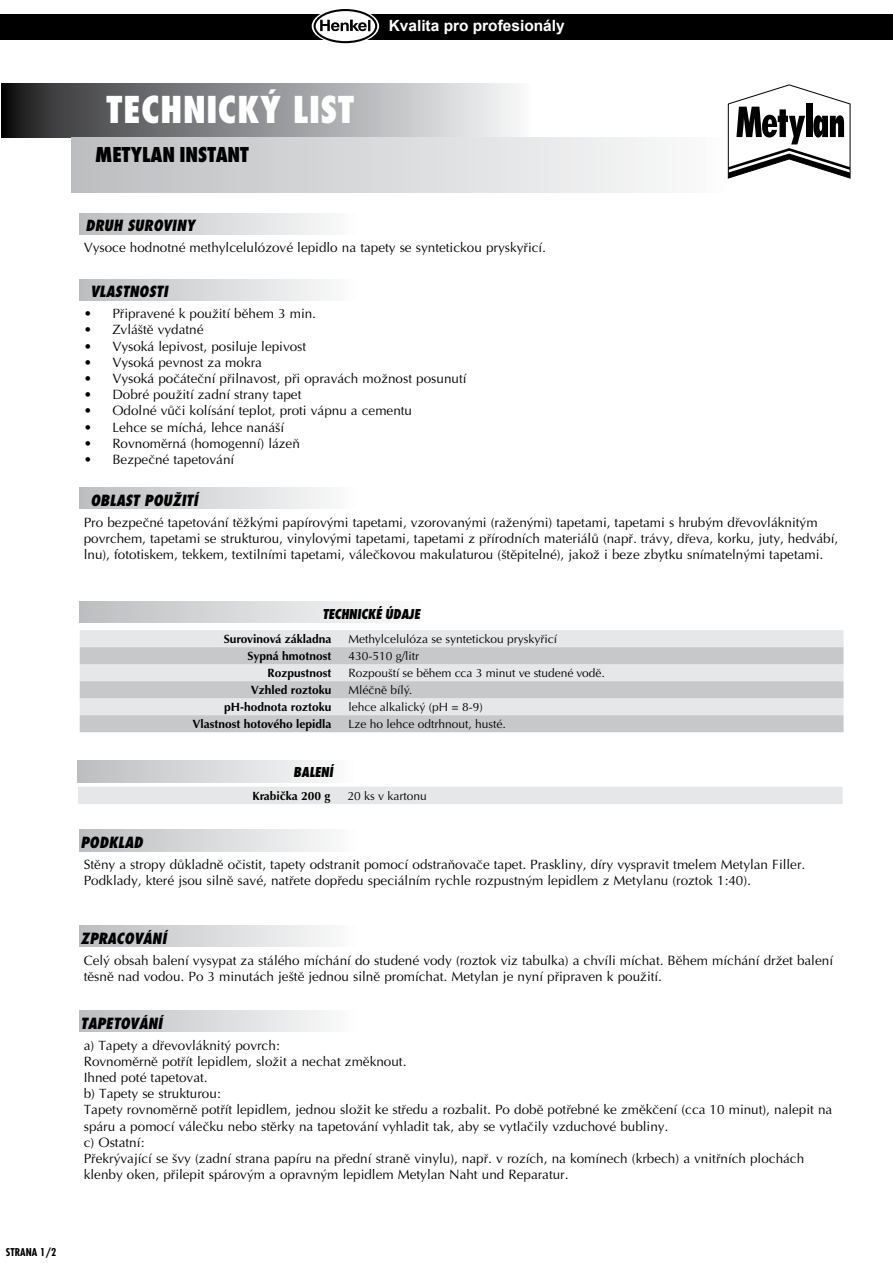
<style>
.page{position:relative;width:893px;height:1263px;background:#fff}
.page>*{position:absolute;margin:0;border:0;box-sizing:border-box;transform-origin:0 0}
.t1{font:800 condensed 36px "Futura CE";color:#fff}
.t2{font:22.5px "Futura TCE Ext Bol Con";color:#000}
.t3{font:700 15.45px "Arial CE";color:#fff}
.t4{font:italic 800 condensed 15px "Futura CE";color:#000}
.t5{font:15px "Futura TCE Ext Bol Con Obl";color:#000}
.t6{font:13.5px/16.2px "Optima CE";color:#000}
.t7{font:12px "Optima CE";color:#000}
.t8{font:700 12px "Optima CE";color:#000}
.t9{font:700 condensed 10.5px "Futura CE";color:#000}
</style>
<div class="page">
<svg style="left:1px;top:84px;width:529px;height:54px"></svg>
<div style="left:71px;top:138px;width:659px;height:54px;background:linear-gradient(to right,#bcbec0,#fbfbfc)"></div>
<div style="left:79px;top:213px;width:276px;height:21px;background:linear-gradient(to right,#bcbec0,#fbfbfb)"></div>
<div style="left:79px;top:487px;width:276px;height:22px;background:linear-gradient(to right,#bcbec0,#fbfbfb)"></div>
<div style="left:728px;top:65px;width:122px;height:133px;background:#fff"></div>
<svg style="left:728px;top:84px;width:122px;height:95px"></svg>
<div style="left:79px;top:601px;width:343px;height:22px;background:linear-gradient(to right,#bbbdc0,#fbfcfc)"></div>
<div style="left:80px;top:630px;width:763px;height:17px;background:#e6e7e8"></div>
<svg style="left:80px;top:647px;width:763px;height:85px;fill:#c6c8ca"></svg>
<div style="left:79px;top:279px;width:276px;height:21px;background:linear-gradient(to right,#bcbec0,#fbfbfb)"></div>
<div style="left:78px;top:761px;width:276px;height:21px;background:linear-gradient(to right,#bcbec0,#fbfbfb)"></div>
<div style="left:78px;top:787px;width:765px;height:17px;background:#e6e7e8"></div>
<div style="left:79px;top:830px;width:276px;height:21px;background:linear-gradient(to right,#bcbec0,#fbfbfb)"></div>
<div style="left:79px;top:925px;width:276px;height:22px;background:linear-gradient(to right,#bcbec0,#fbfbfb)"></div>
<div style="left:79px;top:1010px;width:276px;height:22px;background:linear-gradient(to right,#bcbec0,#fbfbfb)"></div>
<div style="left:0;top:14px;width:893px;height:25px;background:#000"></div>
<svg style="left:312px;top:8px;width:67px;height:36px"></svg>
<svg style="left:314px;top:9px;width:63px;height:34px"></svg>
<h1 class="t1" style="left:106px;top:87px;width:249px">TECHNICKÝ LIST</h1>
<h2 class="t2" style="left:95px;top:141px;width:124px">METYLAN IN STANT</h2>
<p class="t3" style="left:389px;top:17px;width:178px">Kvalita pro profesionály</p>
<p class="t4" style="left:86px;top:216px;width:111px">DRUH SUROVINY</p>
<p class="t6" style="left:84px;top:240px;width:464px">Vysoce hodnotné methylcelulózové lepidlo na tapety se syntetickou pryskyřicí.</p>
<p class="t4" style="left:90px;top:283px;width:79px">VLASTNOSTI</p>
<p class="t6" style="left:84px;top:306px;width:234px">• Připravené k použití během 3 min.</p>
<p class="t6" style="left:84px;top:322px;width:121px">• Zvláště vydatné</p>
<p class="t6" style="left:84px;top:338px;width:224px">• Vysoká lepivost, posiluje lepivost</p>
<p class="t6" style="left:84px;top:354px;width:180px">• Vysoká pevnost za mokra</p>
<p class="t6" style="left:84px;top:371px;width:384px">• Vysoká počáteční přilnavost, při opravách možnost posunutí</p>
<p class="t6" style="left:84px;top:387px;width:219px">• Dobré použití zadní strany tapet</p>
<p class="t6" style="left:84px;top:403px;width:330px">• Odolné vůči kolísání teplot, proti vápnu a cementu</p>
<p class="t6" style="left:84px;top:419px;width:202px">• Lehce se míchá, lehce nanáší</p>
<p class="t6" style="left:84px;top:435px;width:218px">• Rovnoměrná (homogenní) lázeň</p>
<p class="t6" style="left:84px;top:452px;width:152px">• Bezpečné tapetování</p>
<p class="t4" style="left:90px;top:491px;width:109px">OBLAST POUŽITÍ</p>
<p class="t6" style="left:84px;top:514px;width:756px">Pro bezpečné tapetování těžkými papírovými tapetami, vzorovanými (raženými) tapetami, tapetami s hrubým dřevovláknitým povrchem, tapetami se strukturou, vinylovými tapetami, tapetami z přírodních materiálů (např. trávy, dřeva, korku, juty, hedvábí, lnu), fototiskem, tekkem, textilními tapetami, válečkovou makulaturou (štěpitelné), jakož i beze zbytku snímatelnými tapetami.</p>
<p class="t5" style="left:323px;top:605px;width:99px">TECHNICKÉ ÚDAJE</p>
<p class="t8" style="left:224px;top:633px;width:109px">Surovinová základna</p>
<p class="t7" style="left:348px;top:633px;width:210px">Methylcelulóza se syntetickou pryskyřicí</p>
<p class="t8" style="left:247px;top:650px;width:86px">Sypná hmotnost</p>
<p class="t7" style="left:348px;top:650px;width:72px">430-510 g/litr</p>
<p class="t8" style="left:267px;top:667px;width:66px">Rozpustnost</p>
<p class="t7" style="left:348px;top:667px;width:258px">Rozpouští se během cca 3 minut ve studené vodě.</p>
<p class="t8" style="left:251px;top:684px;width:82px">Vzhled roztoku</p>
<p class="t7" style="left:348px;top:684px;width:65px">Mléčně bílý.</p>
<p class="t8" style="left:224px;top:701px;width:109px">pH-hodnota roztoku</p>
<p class="t7" style="left:348px;top:701px;width:136px">lehce alkalický (pH = 8-9)</p>
<p class="t8" style="left:192px;top:718px;width:140px">Vlastnost hotového lepidla</p>
<p class="t7" style="left:348px;top:718px;width:159px">Lze ho lehce odtrhnout, husté.</p>
<p class="t5" style="left:294px;top:763px;width:41px">BALENÍ</p>
<p class="t8" style="left:252px;top:790px;width:80px">Krabička 200 g</p>
<p class="t7" style="left:348px;top:790px;width:81px">20 ks v kartonu</p>
<p class="t4" style="left:81px;top:833px;width:64px">PODKLAD</p>
<p class="t6" style="left:84px;top:857px;width:723px">Stěny a stropy důkladně očistit, tapety odstranit pomocí odstraňovače tapet. Praskliny, díry vyspravit tmelem Metylan Filler.<br>Podklady, které jsou silně savé, natřete dopředu speciálním rychle rozpustným lepidlem z Metylanu (roztok 1:40).</p>
<p class="t4" style="left:81px;top:929px;width:81px">ZPRA COVÁNÍ</p>
<p class="t6" style="left:84px;top:952px;width:751px">Celý obsah balení vysypat za stálého míchání do studené vody (roztok viz tabulka) a chvíli míchat. Během míchání držet balení těsně nad vodou. Po 3 minutách ještě jednou silně promíchat. Metylan je nyní připraven k použití.</p>
<p class="t4" style="left:81px;top:1014px;width:77px">TAPETOVÁNÍ</p>
<p class="t6" style="left:84px;top:1037px;width:750px">a) Tapety a dřevovláknitý povrch:<br>Rovnoměrně potřít lepidlem, složit a nechat změknout.<br>Ihned poté tapetovat.<br>b) Tapety se strukturou:<br>Tapety rovnoměrně potřít lepidlem, jednou složit ke středu a rozbalit. Po době potřebné ke změkčení (cca 10 minut), nalepit na spáru a pomocí válečku nebo stěrky na tapetování vyhladit tak, aby se vytlačily vzduchové bubliny.<br>c) Ostatní:<br>Překrývající se švy (zadní strana papíru na přední straně vinylu), např. v rozích, na komínech (krbech) a vnitřních plochách klenby oken, přilepit spárovým a opravným lepidlem Metylan Naht und Reparatur.</p>
<p class="t9" style="left:6px;top:1245px;width:52px">STRANA 1/2</p>
</div>
